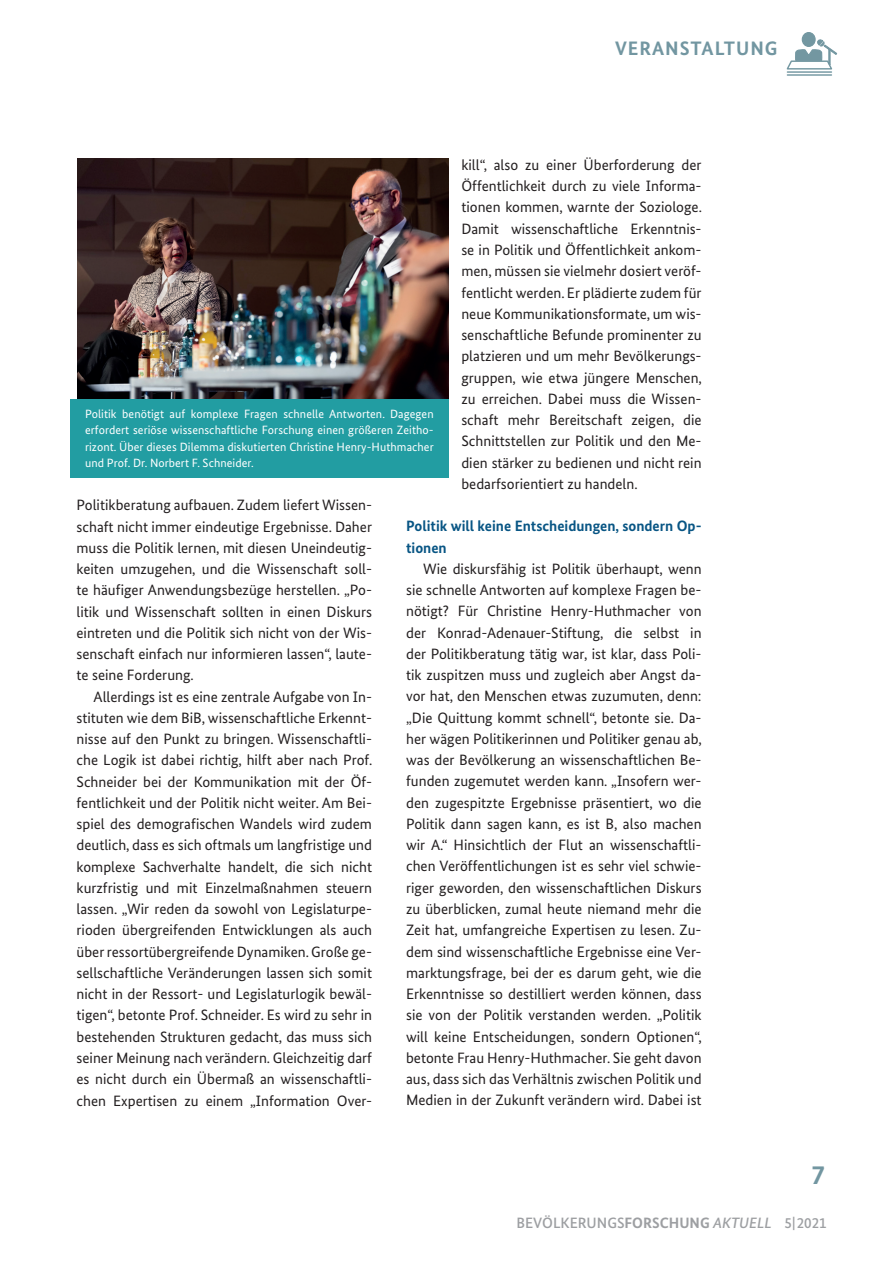
<style>
.page{position:relative;width:893px;height:1263px;background:#fff}
.page>*{position:absolute;margin:0;border:0;box-sizing:border-box;transform-origin:0 0}
.t1{font:700 27px "Bundes Sans";color:#7296a1}
.t2{font:700 19.5px "Bundes Sans";letter-spacing:.05em;color:#7296a1}
.t3{font:15px/21.3px "Bundes Sans";color:#231f20;text-align:justify}
.t4{font:700 15px/21.3px "Bundes Sans";color:#085584}
.t5{font:500 15px "Bundes Sans";color:#9d9fa2}
.t6{font:12px/16.5px "Bundes Sans";letter-spacing:.005em;color:#fff;text-align:justify}
.s1{font-weight:700}
.s2{font-style:italic}
</style>
<div class="page">
<img style="left:78px;top:159px;width:371px;height:241px">
<div style="left:70px;top:400px;width:379px;height:78px;background:#229da2"></div>
<hr style="left:787px;top:71px;width:44px;height:2px;background:#7397a1">
<hr style="left:787px;top:74px;width:44px;height:2px;background:#7397a1">
<div style="left:802px;top:33px;width:13px;height:13px;background:#7397a1;border-radius:50%"></div>
<div style="left:802px;top:32px;width:14px;height:15px;border:1px solid #7397a1;border-radius:50%"></div>
<svg style="left:786px;top:38px;width:51px;height:32px"></svg>
<h2 class="t2" style="left:615px;top:37px;width:164px">VERANSTALTUNG</h2>
<p class="t3" style="left:461px;top:154px;width:242px">kill“, also zu einer Überforderung der Öffentlichkeit durch zu viele Informa&shy;tionen kommen, warnte der Soziologe.<br>Damit wissenschaftliche Erkenntnis&shy;se in Politik und Öffentlichkeit ankom&shy;men, müssen sie vielmehr dosiert veröf&shy;fentlicht werden. Er plädierte zudem für neue Kommunikationsformate, um wis&shy;senschaftliche Befunde prominenter zu platzieren und um mehr Bevölkerungs&shy;gruppen, wie etwa jüngere Menschen, zu erreichen. Dabei muss die Wissen&shy;schaft mehr Bereitschaft zeigen, die Schnittstellen zur Politik und den Me&shy;dien stärker zu bedienen und nicht rein bedarfsorientiert zu handeln.</p>
<p class="t4" style="left:406px;top:515px;width:297px">Politik will keine Entscheidungen, sondern Op&shy;tionen</p>
<p class="t3" style="left:406px;top:558px;width:297px;text-indent:17px">Wie diskursfähig ist Politik überhaupt, wenn sie schnelle Antworten auf komplexe Fragen be&shy;nötigt? Für Christine Henry-Huthmacher von der Konrad-Adenauer-Stiftung, die selbst in der Politikberatung tätig war, ist klar, dass Poli&shy;tik zuspitzen muss und zugleich aber Angst da&shy;vor hat, den Menschen etwas zuzumuten, denn: „Die Quittung kommt schnell“, betonte sie. Da&shy;her wägen Politikerinnen und Politiker genau ab, was der Bevölkerung an wissenschaftlichen Be&shy;funden zugemutet werden kann. „Insofern wer&shy;den zugespitzte Ergebnisse präsentiert, wo die Politik dann sagen kann, es ist B, also machen wir A.“ Hinsichtlich der Flut an wissenschaftli&shy;chen Veröffentlichungen ist es sehr viel schwie&shy;riger geworden, den wissenschaftlichen Diskurs zu überblicken, zumal heute niemand mehr die Zeit hat, umfangreiche Expertisen zu lesen. Zu&shy;dem sind wissenschaftliche Ergebnisse eine Ver&shy;marktungsfrage, bei der es darum geht, wie die Erkenntnisse so destilliert werden können, dass sie von der Politik verstanden werden. „Politik will keine Entscheidungen, sondern Optionen“, betonte Frau Henry-Huthmacher. Sie geht davon aus, dass sich das Verhältnis zwischen Politik und Medien in der Zukunft verändern wird. Dabei ist</p>
<p class="t6" style="left:85px;top:405px;width:350px">Politik benötigt auf komplexe Fragen schnelle Antworten. Dagegen erfordert seriöse wissenschaftliche Forschung einen größeren Zeitho&shy;rizont. Über dieses Dilemma diskutierten Christine Henry-Huthmacher und Prof. Dr. Norbert F. Schneider.</p>
<p class="t3" style="left:77px;top:494px;width:297px">Politikberatung aufbauen. Zudem liefert Wissen&shy;schaft nicht immer eindeutige Ergebnisse. Daher muss die Politik lernen, mit diesen Uneindeutig&shy;keiten umzugehen, und die Wissenschaft soll&shy;te häufiger Anwendungsbezüge herstellen. „Po&shy;litik und Wissenschaft sollten in einen Diskurs eintreten und die Politik sich nicht von der Wis&shy;senschaft einfach nur informieren lassen“, laute&shy;te seine Forderung.</p>
<p class="t3" style="left:77px;top:686px;width:297px;text-indent:17px">Allerdings ist es eine zentrale Aufgabe von In&shy;stituten wie dem BiB, wissenschaftliche Erkennt&shy;nisse auf den Punkt zu bringen. Wissenschaftli&shy;che Logik ist dabei richtig, hilft aber nach Prof.<br>Schneider bei der Kommunikation mit der Öf&shy;fentlichkeit und der Politik nicht weiter. Am Bei&shy;spiel des demografischen Wandels wird zudem deutlich, dass es sich oftmals um langfristige und komplexe Sachverhalte handelt, die sich nicht kurzfristig und mit Einzelmaßnahmen steuern lassen. „Wir reden da sowohl von Legislaturpe&shy;rioden übergreifenden Entwicklungen als auch über ressortübergreifende Dynamiken. Große ge&shy;sellschaftliche Veränderungen lassen sich somit nicht in der Ressort- und Legislaturlogik bewäl&shy;tigen“, betonte Prof. Schneider. Es wird zu sehr in bestehenden Strukturen gedacht, das muss sich seiner Meinung nach verändern. Gleichzeitig darf es nicht durch ein Übermaß an wissenschaftli&shy;chen Expertisen zu einem „Information Over-</p>
<h1 class="t1" style="left:811px;top:1158px;width:15px">7</h1>
<p class="t5" style="left:516px;top:1214px;width:312px">BEVÖLKERUNGS<span class="s1">FORSCHUNG</span> <span class="s2">AKTUELL</span> 5| 2021</p>
</div>
